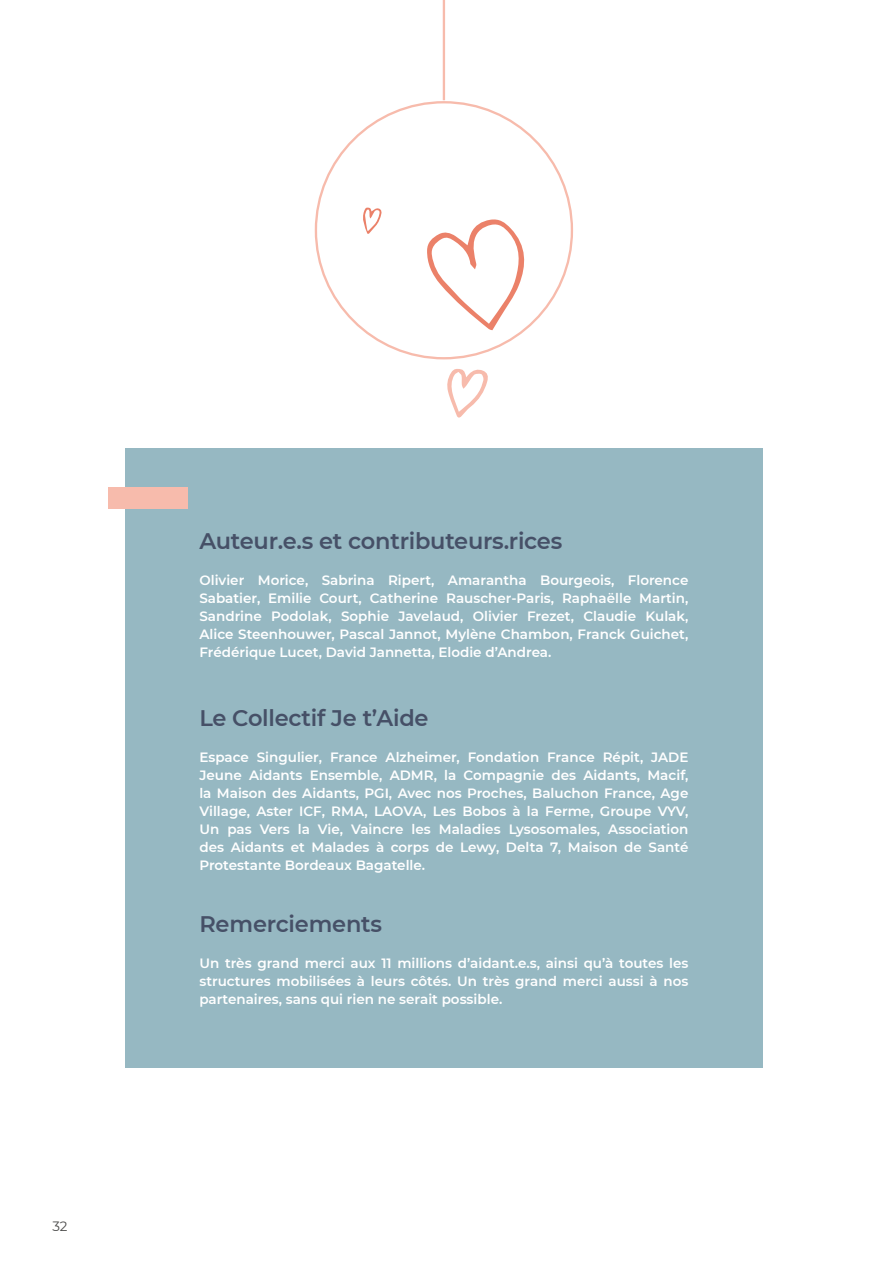
<style>
.page{position:relative;width:893px;height:1263px;background:#fff}
.page>*{position:absolute;margin:0;border:0;box-sizing:border-box;transform-origin:0 0}
.t1{font:600 22.5px "Montserrat";letter-spacing:-.01em;color:#465067}
.t2{font:600 13.5px/18px "Montserrat";color:#fff;text-align:justify}
.t3{font:13.5px "Montserrat";color:#4a4a49}
</style>
<div class="page">
<hr style="left:443px;top:0;width:2px;height:100px;background:#f7bbac">
<div style="left:125px;top:449px;width:638px;height:619px;background:#96b8c2"></div>
<div style="left:108px;top:487px;width:80px;height:21px;background:#f7bbac"></div>
<svg style="left:534px;top:297px;width:18px;height:26px"></svg>
<svg style="left:427px;top:219px;width:100px;height:111px"></svg>
<svg style="left:363px;top:207px;width:19px;height:27px"></svg>
<svg style="left:447px;top:369px;width:41px;height:49px"></svg>
<p class="t3" style="left:52px;top:1217px;width:17px">32</p>
<h1 class="t1" style="left:199px;top:525px;width:364px">Auteur.e.s et contributeurs.rices</h1>
<p class="t2" style="left:199px;top:571px;width:490px">Olivier Morice, Sabrina Ripert, Amarantha Bourgeois, Florence Sabatier, Emilie Court, Catherine Rauscher-Paris, Raphaëlle Martin, Sandrine Podolak, Sophie Javelaud, Olivier Frezet, Claudie Kulak, Alice Steenhouwer, Pascal Jannot, Mylène Chambon, Franck Guichet, Frédérique Lucet, David Jannetta, Elodie d’Andrea.</p>
<h1 class="t1" style="left:199px;top:702px;width:231px">Le Collectif Je t’Aide</h1>
<p class="t2" style="left:199px;top:748px;width:491px">Espace Singulier, France Alzheimer, Fondation France Répit, JADE Jeune Aidants Ensemble, ADMR, la Compagnie des Aidants, Macif, la Maison des Aidants, PGI, Avec nos Proches, Baluchon France, Age Village, Aster ICF, RMA, LAOVA, Les Bobos à la Ferme, Groupe VYV, Un pas Vers la Vie, Vaincre les Maladies Lysosomales, Association des Aidants et Malades à corps de Lewy, Delta 7, Maison de Santé Protestante Bordeaux Bagatelle.</p>
<h1 class="t1" style="left:199px;top:908px;width:184px">Remerciements</h1>
<p class="t2" style="left:199px;top:953px;width:491px">Un très grand merci aux 11 millions d’aidant.e.s, ainsi qu’à toutes les structures mobilisées à leurs côtés. Un très grand merci aussi à nos partenaires, sans qui rien ne serait possible.</p>
</div>
